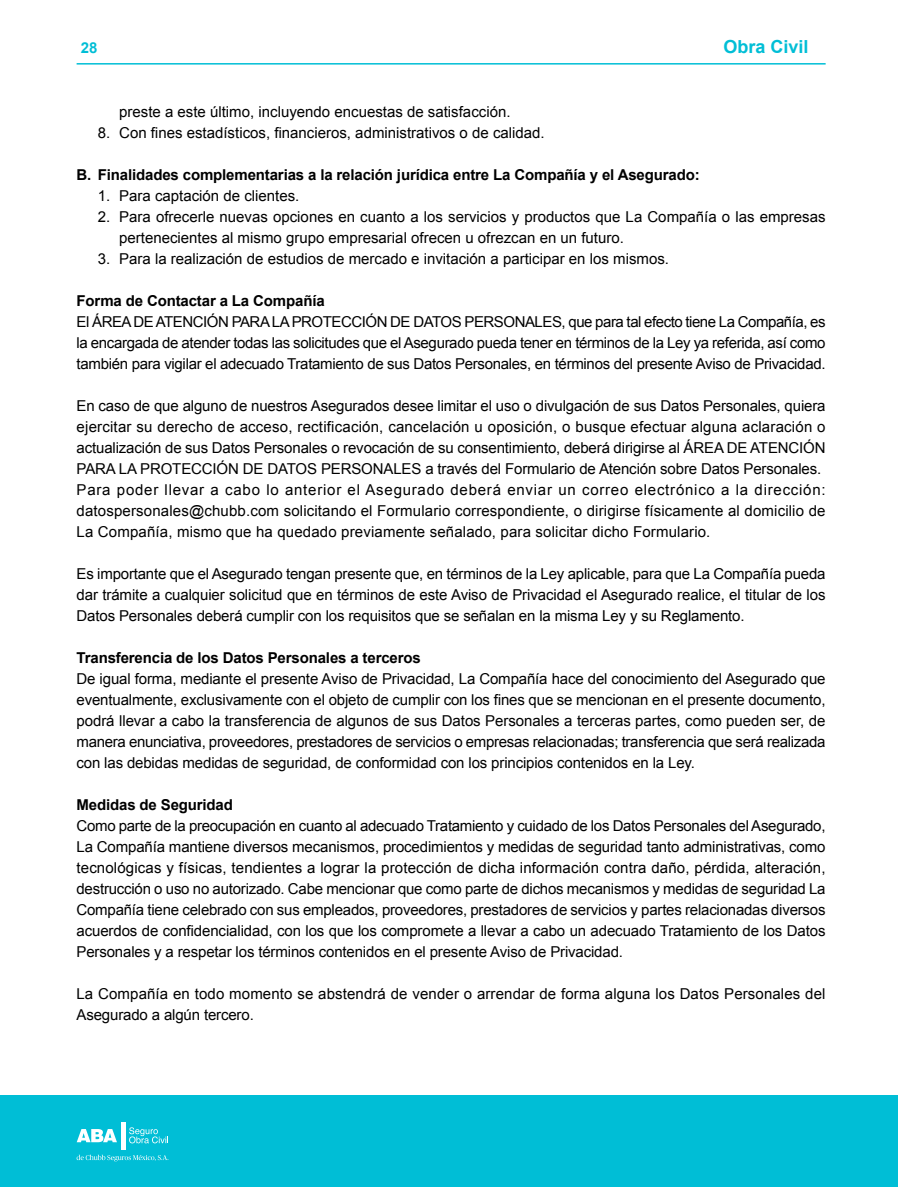
<style>
.page{position:relative;width:898px;height:1187px;background:#fff}
.page>*{position:absolute;margin:0;border:0;box-sizing:border-box;transform-origin:0 0}
.t1{font:700 18px "Arial";color:#00bed6}
.t2{font:15px/21px "Arial";color:#000;text-align:justify}
.t3{font:700 15px "Arial";letter-spacing:-.01em;color:#000}
.t4{font:700 15px "Arial";color:#00bed6}
</style>
<div class="page">
<hr style="left:77px;top:63px;width:748px;height:2px;background:#00bed6">
<div style="left:0;top:1095px;width:897px;height:91px;background:#00bed6"></div>
<svg style="left:77px;top:1129px;width:40px;height:13px"></svg>
<hr style="left:121px;top:1121px;width:4px;height:28px;background:#fff">
<svg style="left:129px;top:1127px;width:39px;height:16px"></svg>
<svg style="left:77px;top:1154px;width:91px;height:7px"></svg>
<p class="t4" style="left:81px;top:38px;width:18px">28</p>
<p class="t1" style="left:723px;top:34px;width:87px">Obra Civil</p>
<p class="t2" style="left:119px;top:101px;width:393px">preste a este último, incluyendo encuestas de satisfacción.</p>
<p class="t2" style="left:98px;top:122px;width:448px">8. Con fines estadísticos, financieros, administrativos o de calidad.</p>
<p class="t3" style="left:77px;top:164px;width:624px">B. Finalidades complementarias a la relación jurídica entre La Compañía y el Asegurado:</p>
<p class="t2" style="left:98px;top:185px;width:203px">1. Para captación de clientes.</p>
<p class="t2" style="left:119px;top:206px;width:707px;text-indent:-21px">2. Para ofrecerle nuevas opciones en cuanto a los servicios y productos que La Compañía o las empresas pertenecientes al mismo grupo empresarial ofrecen u ofrezcan en un futuro.</p>
<p class="t2" style="left:98px;top:248px;width:572px">3. Para la realización de estudios de mercado e invitación a participar en los mismos.</p>
<p class="t3" style="left:77px;top:290px;width:249px">Forma de Contactar a La Compañía</p>
<p class="t2" style="left:77px;top:311px;width:750px">El ÁREA DE ATENCIÓN PARA LA PROTECCIÓN DE DATOS PERSONALES, que para tal efecto tiene La Compañía, es la encargada de atender todas las solicitudes que el Asegurado pueda tener en términos de la Ley ya referida, así como también para vigilar el adecuado Tratamiento de sus Datos Personales, en términos del presente Aviso de Privacidad.</p>
<p class="t2" style="left:77px;top:395px;width:750px;text-align:left">En caso de que alguno de nuestros Asegurados desee limitar el uso o divulgación de sus Datos Personales, quiera ejercitar su derecho de acceso, rectificación, cancelación u oposición, o busque efectuar alguna aclaración o actualización de sus Datos Personales o revocación de su consentimiento, deberá dirigirse al ÁREA DE ATENCIÓN PARA LA PROTECCIÓN DE DATOS PERSONALES a través del Formulario de Atención sobre Datos Personales.<br>Para poder llevar a cabo lo anterior el Asegurado deberá enviar un correo electrónico a la dirección: datospersonales@chubb.com solicitando el Formulario correspondiente, o dirigirse físicamente al domicilio de La Compañía, mismo que ha quedado previamente señalado, para solicitar dicho Formulario.</p>
<p class="t2" style="left:77px;top:563px;width:750px">Es importante que el Asegurado tengan presente que, en términos de la Ley aplicable, para que La Compañía pueda dar trámite a cualquier solicitud que en términos de este Aviso de Privacidad el Asegurado realice, el titular de los Datos Personales deberá cumplir con los requisitos que se señalan en la misma Ley y su Reglamento.</p>
<p class="t3" style="left:77px;top:647px;width:345px">Transferencia de los Datos Personales a terceros</p>
<p class="t2" style="left:76px;top:668px;width:750px">De igual forma, mediante el presente Aviso de Privacidad, La Compañía hace del conocimiento del Asegurado que eventualmente, exclusivamente con el objeto de cumplir con los fines que se mencionan en el presente documento, podrá llevar a cabo la transferencia de algunos de sus Datos Personales a terceras partes, como pueden ser, de manera enunciativa, proveedores, prestadores de servicios o empresas relacionadas; transferencia que será realizada con las debidas medidas de seguridad, de conformidad con los principios contenidos en la Ley.</p>
<p class="t3" style="left:76px;top:794px;width:158px">Medidas de Seguridad</p>
<p class="t2" style="left:76px;top:815px;width:750px">Como parte de la preocupación en cuanto al adecuado Tratamiento y cuidado de los Datos Personales del Asegurado, La Compañía mantiene diversos mecanismos, procedimientos y medidas de seguridad tanto administrativas, como tecnológicas y físicas, tendientes a lograr la protección de dicha información contra daño, pérdida, alteración, destrucción o uso no autorizado. Cabe mencionar que como parte de dichos mecanismos y medidas de seguridad La Compañía tiene celebrado con sus empleados, proveedores, prestadores de servicios y partes relacionadas diversos acuerdos de confidencialidad, con los que los compromete a llevar a cabo un adecuado Tratamiento de los Datos Personales y a respetar los términos contenidos en el presente Aviso de Privacidad.</p>
<p class="t2" style="left:76px;top:983px;width:750px">La Compañía en todo momento se abstendrá de vender o arrendar de forma alguna los Datos Personales del<br>Asegurado a algún tercero.</p>
</div>
